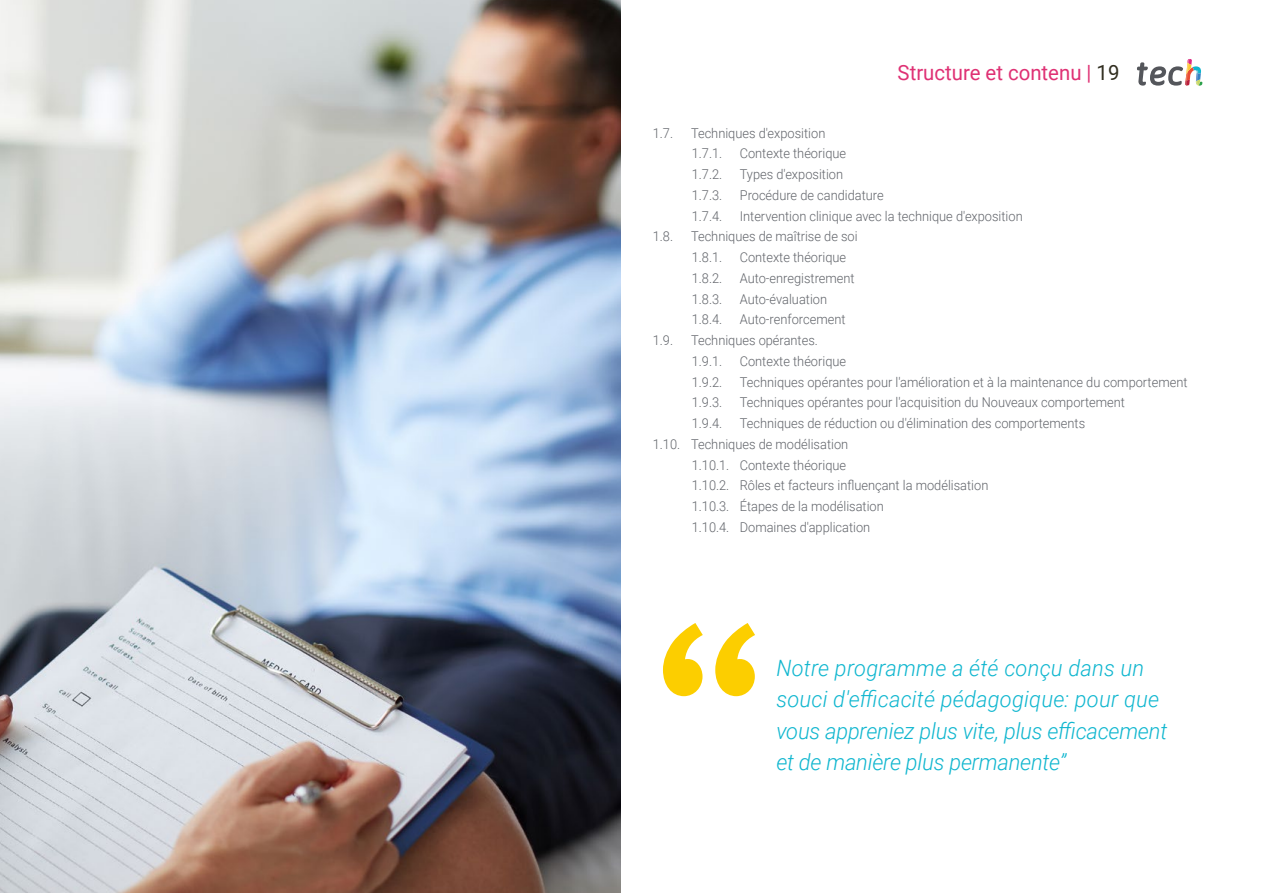
<style>
.page{position:relative;width:1263px;height:893px;background:#fff}
.page>*{position:absolute;margin:0;border:0;box-sizing:border-box;transform-origin:0 0}
.t1{font:italic 300 22.5px/31.5px "Roboto";letter-spacing:-.01em;color:#0fb6cf}
.t2{font:21px "Roboto";color:#df3174}
.t3{font:300 13.5px/20.7px "Roboto";color:#61646a;scale:.95 1}
.s1{color:#312e20}
</style>
<div class="page">
<img style="left:0;top:0;width:621px;height:893px">
<svg style="left:1137px;top:59px;width:65px;height:27px"></svg>
<svg style="left:663px;top:623px;width:92px;height:73px"></svg>
<p class="t3" style="left:653px;top:122px;width:23px">1.7.</p>
<p class="t3" style="left:691px;top:122px;width:143px">Techniques d'exposition<br>1.7.1.</p>
<p class="t3" style="left:740px;top:143px;width:113px">Contexte théorique</p>
<h2 class="t2" style="left:898px;top:57px;width:223px">Structure et contenu | <span class="s1">19</span></h2>
<p class="t3" style="left:692px;top:164px;width:34px">1.7.2.</p>
<p class="t3" style="left:740px;top:164px;width:110px">Types d'exposition</p>
<p class="t3" style="left:692px;top:184px;width:34px">1.7.3.</p>
<p class="t3" style="left:740px;top:184px;width:153px">Procédure de candidature</p>
<p class="t3" style="left:692px;top:205px;width:34px">1.7.4.</p>
<p class="t3" style="left:740px;top:205px;width:299px">Intervention clinique avec la technique d'exposition</p>
<p class="t3" style="left:653px;top:226px;width:23px">1.8.</p>
<p class="t3" style="left:691px;top:226px;width:177px">Techniques de maîtrise de soi<br>1.8.1.</p>
<p class="t3" style="left:740px;top:247px;width:113px">Contexte théorique</p>
<p class="t3" style="left:692px;top:267px;width:34px">1.8.2.</p>
<p class="t3" style="left:740px;top:267px;width:122px">Auto-enregistrement</p>
<p class="t3" style="left:692px;top:288px;width:34px">1.8.3.</p>
<p class="t3" style="left:740px;top:288px;width:93px">Auto-évaluation</p>
<p class="t3" style="left:692px;top:309px;width:34px">1.8.4.</p>
<p class="t3" style="left:740px;top:309px;width:113px">Auto-renforcement</p>
<p class="t3" style="left:653px;top:330px;width:23px">1.9.</p>
<p class="t3" style="left:691px;top:330px;width:135px">Techniques opérantes.<br>1.9.1.</p>
<p class="t3" style="left:740px;top:350px;width:113px">Contexte théorique</p>
<p class="t3" style="left:692px;top:371px;width:34px">1.9.2.</p>
<p class="t3" style="left:740px;top:371px;width:473px">Techniques opérantes pour l'amélioration et à la maintenance du comportement</p>
<p class="t3" style="left:692px;top:392px;width:34px">1.9.3.</p>
<p class="t3" style="left:740px;top:392px;width:407px">Techniques opérantes pour l'acquisition du Nouveaux comportement</p>
<p class="t3" style="left:692px;top:413px;width:34px">1.9.4.</p>
<p class="t3" style="left:740px;top:413px;width:365px">Techniques de réduction ou d'élimination des comportements</p>
<p class="t3" style="left:653px;top:433px;width:207px">1.10. Techniques de modélisation</p>
<p class="t3" style="left:692px;top:454px;width:164px">1.10.1. Contexte théorique</p>
<p class="t3" style="left:692px;top:475px;width:314px">1.10.2. Rôles et facteurs influençant la modélisation</p>
<p class="t3" style="left:692px;top:496px;width:204px">1.10.3. Étapes de la modélisation</p>
<p class="t3" style="left:692px;top:516px;width:189px">1.10.4. Domaines d'application</p>
<h1 class="t1" style="left:776px;top:651px;width:392px">Notre programme a été conçu dans un souci d'efficacité pédagogique: pour que vous appreniez plus vite, plus efficacement et de manière plus permanente”</h1>
</div>
